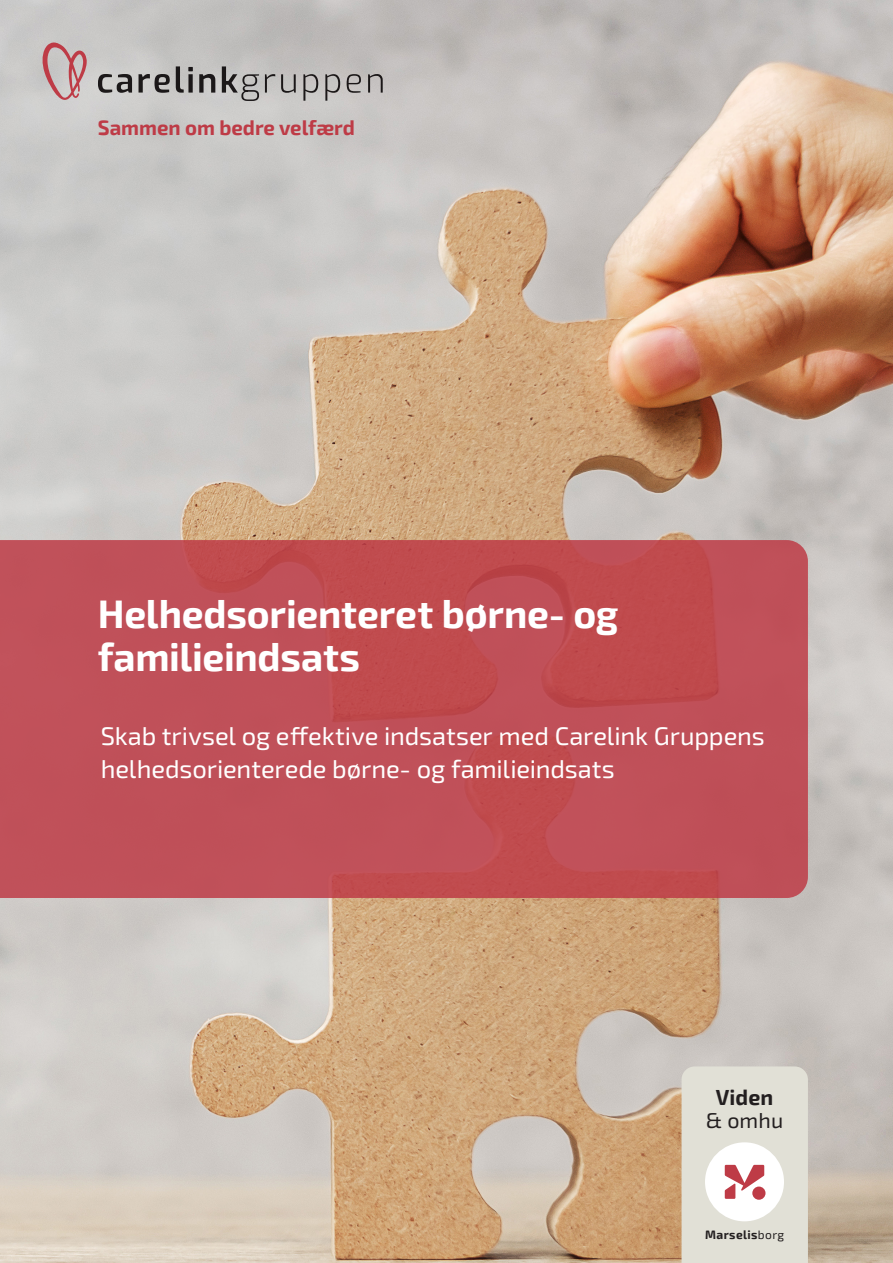
<style>
.page{position:relative;width:893px;height:1263px;background:#fff}
.page>*{position:absolute;margin:0;border:0;box-sizing:border-box;transform-origin:0 0}
._1_Overskrift{font:700 39px "Exo 2";letter-spacing:-.005em;color:#fff}
._5_Billedtekst_overskrift{font:25.5px/33px "Exo 2";letter-spacing:-.005em;color:#fff}
.t1{font:700 21.3px/23.2px "Exo 2";letter-spacing:.01em;color:#231f20;text-align:center}
.t2{font:700 20.4px "Exo 2";color:#be3b46}
.t3{font:700 12px "Exo 2";letter-spacing:.035em;color:#231f20}
.s1{font-weight:400}
</style>
<div class="page">
<img style="left:0;top:0;width:893px;height:1263px">
<svg style="left:681px;top:1066px;width:127px;height:197px"></svg>
<svg style="left:43px;top:43px;width:44px;height:57px;background:#c7a0a3"></svg>
<svg style="left:98px;top:74px;width:34px;height:19px"></svg>
<svg style="left:139px;top:74px;width:31px;height:19px"></svg>
<svg style="left:176px;top:66px;width:17px;height:27px"></svg>
<svg style="left:199px;top:74px;width:16px;height:19px"></svg>
<svg style="left:222px;top:66px;width:37px;height:35px"></svg>
<svg style="left:265px;top:74px;width:10px;height:19px"></svg>
<svg style="left:281px;top:74px;width:15px;height:19px"></svg>
<svg style="left:303px;top:74px;width:15px;height:27px"></svg>
<svg style="left:325px;top:74px;width:15px;height:27px"></svg>
<svg style="left:347px;top:74px;width:14px;height:19px"></svg>
<svg style="left:368px;top:74px;width:15px;height:19px"></svg>
<svg style="left:0;top:540px;width:808px;height:358px;background:#bf4e55"></svg>
<p class="t2" style="left:98px;top:116px;width:259px">Sammen om bedre velfærd</p>
<p class="_1_Overskrift" style="left:98px;top:591px;width:522px">Helhedsorienteret børne- og</p>
<p class="_1_Overskrift" style="left:98px;top:634px;width:264px">familieindsats</p>
<p class="_5_Billedtekst_overskrift" style="left:101px;top:718px;width:665px">Skab trivsel og effektive indsatser med Carelink Gruppens helhedsorienterede børne- og familieindsats</p>
<p class="t1" style="left:706px;top:1086px;width:79px">Viden <span class="s1">&amp; omhu</span></p>
<p class="t3" style="left:705px;top:1228px;width:81px">Marselis<span class="s1">borg</span></p>
</div>
